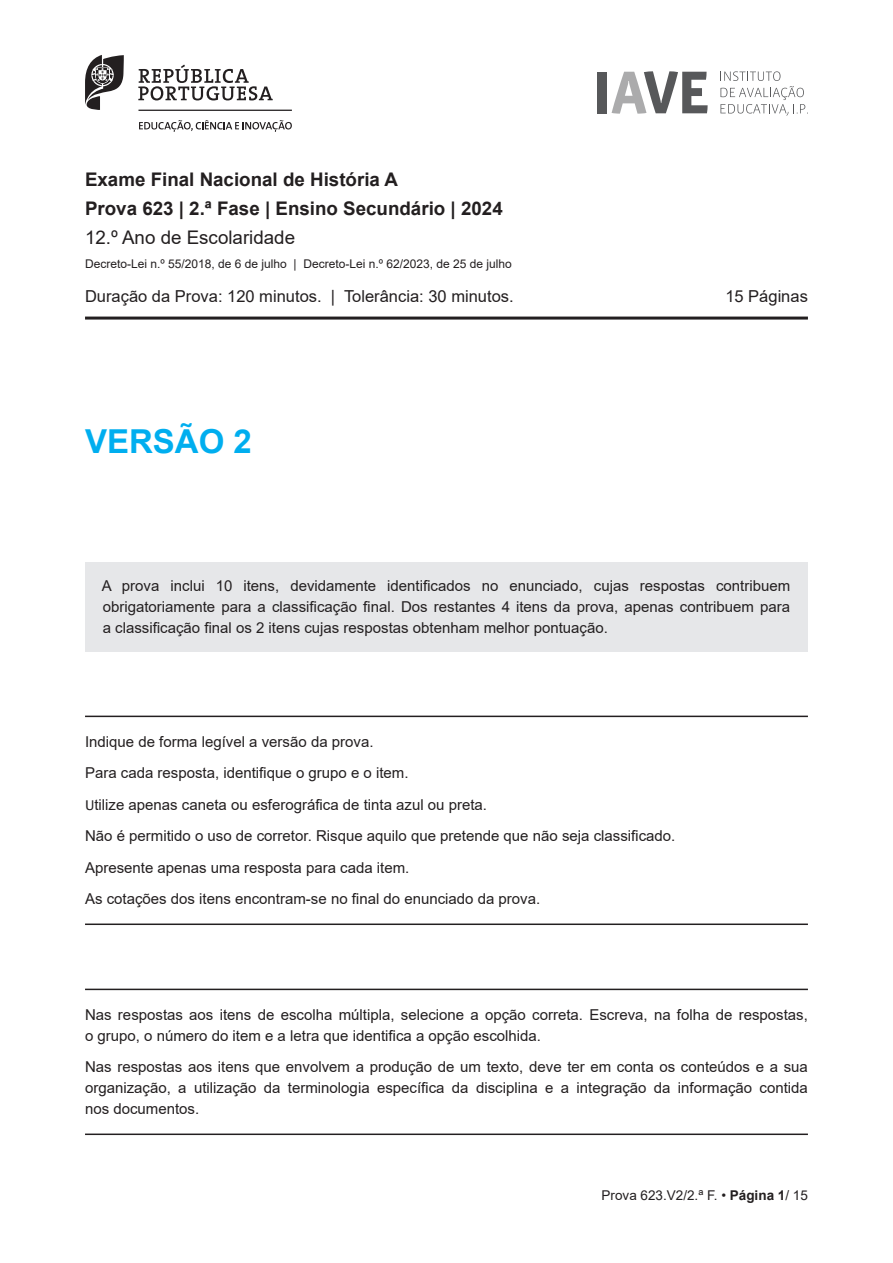
<style>
.page{position:relative;width:893px;height:1263px;background:#fff}
.page>*{position:absolute;margin:0;border:0;box-sizing:border-box;transform-origin:0 0}
.t1{font:700 33px "Arial";color:#00aeef}
.t2{font:700 18.75px/29px "Arial";color:#231f20}
.t3{font:18.75px "Arial";color:#231f20}
.t4{font:16.5px "Arial";color:#231f20}
.t5{font:15px/21px "Arial";color:#231f20;text-align:justify}
.t6{font:13.5px "Arial";color:#231f20}
.t7{font:12px "Arial";color:#231f20}
.s1{font-family:"Lucida Sans Unicode";font-size:13.5px}
.s2{font-weight:700}
</style>
<div class="page">
<hr style="left:85px;top:317px;width:723px;height:3px;background:#231f20">
<div style="left:597px;top:72px;width:9px;height:41px;background:#57585a"></div>
<svg style="left:612px;top:71px;width:96px;height:43px"></svg>
<svg style="left:720px;top:71px;width:88px;height:45px"></svg>
<svg style="left:139px;top:120px;width:153px;height:12px"></svg>
<hr style="left:138px;top:110px;width:154px;height:1px;background:#231f20">
<svg style="left:138px;top:65px;width:135px;height:35px"></svg>
<svg style="left:85px;top:55px;width:39px;height:55px"></svg>
<div style="left:85px;top:562px;width:723px;height:89px;background:#e6e7e9"></div>
<hr style="left:85px;top:716px;width:723px;height:1px;background:#231f20">
<hr style="left:85px;top:923px;width:723px;height:2px;background:#231f20">
<hr style="left:85px;top:989px;width:723px;height:1px;background:#231f20">
<hr style="left:85px;top:1133px;width:723px;height:2px;background:#231f20">
<p class="t2" style="left:85px;top:165px;width:419px">Exame Final Nacional de História A<br>Prova 623 | 2.ª Fase | Ensino Secundário | 2024</p>
<p class="t3" style="left:85px;top:224px;width:212px">12.º Ano de Escolaridade</p>
<p class="t7" style="left:85px;top:256px;width:428px">Decreto-Lei n.º 55/2018, de 6 de julho | Decreto-Lei n.º 62/2023, de 25 de julho</p>
<p class="t4" style="left:85px;top:284px;width:430px">Duração da Prova: 120 minutos. | Tolerância: 30 minutos.</p>
<p class="t4" style="left:725px;top:284px;width:84px">15 Páginas</p>
<h1 class="t1" style="left:85px;top:419px;width:168px">VERSÃO 2</h1>
<p class="t5" style="left:102px;top:575px;width:690px">A prova inclui 10 itens, devidamente identificados no enunciado, cujas respostas contribuem obrigatoriamente para a classificação final. Dos restantes 4 itens da prova, apenas contribuem para a classificação final os 2 itens cujas respostas obtenham melhor pontuação.</p>
<p class="t5" style="left:85px;top:726px;width:592px;line-height:31.5px;text-align:left">Indique de forma legível a versão da prova.<br>Para cada resposta, identifique o grupo e o item.<br><span class="s1">U</span>tilize apenas caneta ou esferográfica de tinta azul ou preta.<br>Não é permitido o uso de corretor. Risque aquilo que pretende que não seja classificado.<br>Apresente apenas uma resposta para cada item.<br>As cotações dos itens encontram-se no final do enunciado da prova.</p>
<p class="t5" style="left:85px;top:1004px;width:724px">Nas respostas aos itens de escolha múltipla, selecione a opção correta. Escreva, na folha de respostas, o grupo, o número do item e a letra que identifica a opção escolhida.</p>
<p class="t5" style="left:85px;top:1056px;width:724px">Nas respostas aos itens que envolvem a produção de um texto, deve ter em conta os conteúdos e a sua organização, a utilização da terminologia específica da disciplina e a integração da informação contida nos documentos.</p>
<p class="t6" style="left:602px;top:1186px;width:208px">Prova 623.V2/2.ª F. • <span class="s2">Página 1</span>/ 15</p>
</div>
